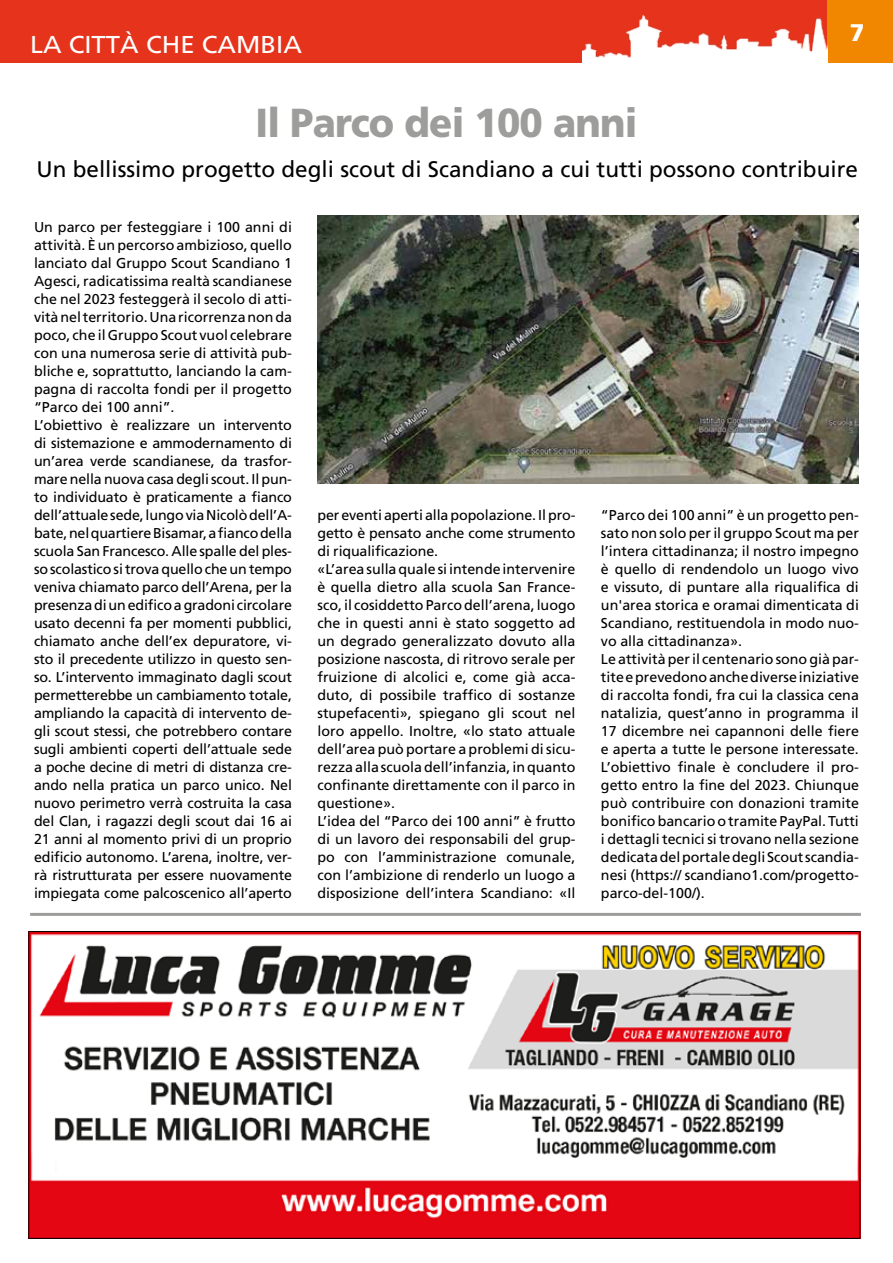
<style>
.page{position:relative;width:893px;height:1263px;background:#fff}
.page>*{position:absolute;margin:0;border:0;box-sizing:border-box;transform-origin:0 0}
.t1{font:900 40.5px "Frutiger";letter-spacing:-.02em;color:#9d9d9c;scale:.94 1}
.t2{font:24.45px "Frutiger";color:#fff;scale:1.06 1}
.t3{font:900 24px "Frutiger";color:#fff}
.t4{font:22.5px "Frutiger";color:#000}
.t5{font:14.25px/18px "Frutiger";color:#000}
</style>
<div class="page">
<img style="left:30px;top:933px;width:828px;height:304px">
<div style="left:0;top:0;width:893px;height:63px;background:#e6331c"></div>
<div style="left:827px;top:0;width:66px;height:63px;background:#f18700"></div>
<img style="left:583px;top:16px;width:244px;height:47px">
<hr style="left:30px;top:913px;width:831px;height:3px;background:#9d9d9c">
<img style="left:317px;top:215px;width:542px;height:269px">
<h2 class="t2" style="left:30px;top:30px;width:258px">LA CITTÀ CHE CAMBIA</h2>
<h1 class="t1" style="left:255px;top:99px;width:408px">Il Parco dei 100 anni</h1>
<h3 class="t3" style="left:850px;top:19px;width:16px">7</h3>
<h3 class="t4" style="left:37px;top:156px;width:823px">Un bellissimo progetto degli scout di Scandiano a cui tutti possono contribuire</h3>
<p class="t5" style="left:34px;top:218px;width:259px">Un parco per festeggiare i 100 anni di attività. È un percorso ambizioso, quello lanciato dal Gruppo Scout Scandiano 1<br>Agesci, radicatissima realtà scandianese che nel 2023 festeggerà il secolo di atti&shy;vità nel territorio. Una ricorrenza non da poco, che il Gruppo Scout vuol celebrare con una numerosa serie di attività pub&shy;bliche e, soprattutto, lanciando la cam&shy;pagna di raccolta fondi per il progetto “Parco dei 100 anni”.<br>L’obiettivo è realizzare un intervento di sistemazione e ammodernamento di un’area verde scandianese, da trasfor&shy;mare nella nuova casa degli scout. Il pun&shy;to individuato è praticamente a fianco dell’attuale sede, lungo via Nicolò dell’A&shy;bate, nel quartiere Bisamar, a fianco della scuola San Francesco. Alle spalle del ples&shy;so scolastico si trova quello che un tempo veniva chiamato parco dell’Arena, per la presenza di un edifico a gradoni circolare usato decenni fa per momenti pubblici, chiamato anche dell’ex depuratore, vi&shy;sto il precedente utilizzo in questo sen&shy;so. L’intervento immaginato dagli scout permetterebbe un cambiamento totale, ampliando la capacità di intervento de&shy;gli scout stessi, che potrebbero contare sugli ambienti coperti dell’attuale sede a poche decine di metri di distanza cre&shy;ando nella pratica un parco unico. Nel nuovo perimetro verrà costruita la casa del Clan, i ragazzi degli scout dai 16 ai 21 anni al momento privi di un proprio edificio autonomo. L’arena, inoltre, ver&shy;rà ristrutturata per essere nuovamente impiegata come palcoscenico all’aperto</p>
<p class="t5" style="left:317px;top:506px;width:259px">per eventi aperti alla popolazione. Il pro&shy;getto è pensato anche come strumento di riqualificazione.<br>«L’area sulla quale si intende intervenire è quella dietro alla scuola San France&shy;sco, il cosiddetto Parco dell’arena, luogo che in questi anni è stato soggetto ad un degrado generalizzato dovuto alla posizione nascosta, di ritrovo serale per fruizione di alcolici e, come già acca&shy;duto, di possibile traffico di sostanze stupefacenti», spiegano gli scout nel loro appello. Inoltre, «lo stato attuale dell’area può portare a problemi di sicu&shy;rezza alla scuola dell’infanzia, in quanto confinante direttamente con il parco in questione».<br>L’idea del “Parco dei 100 anni” è frutto di un lavoro dei responsabili del grup&shy;po con l’amministrazione comunale, con l’ambizione di renderlo un luogo a disposizione dell’intera Scandiano: «Il</p>
<p class="t5" style="left:601px;top:506px;width:259px">“Parco dei 100 anni” è un progetto pen&shy;sato non solo per il gruppo Scout ma per l’intera cittadinanza; il nostro impegno è quello di rendendolo un luogo vivo e vissuto, di puntare alla riqualifica di un'area storica e oramai dimenticata di Scandiano, restituendola in modo nuo&shy;vo alla cittadinanza».<br>Le attività per il centenario sono già par&shy;tite e prevedono anche diverse iniziative di raccolta fondi, fra cui la classica cena natalizia, quest’anno in programma il 17 dicembre nei capannoni delle fiere e aperta a tutte le persone interessate.<br>L’obiettivo finale è concludere il pro&shy;getto entro la fine del 2023. Chiunque può contribuire con donazioni tramite bonifico bancario o tramite PayPal. Tutti i dettagli tecnici si trovano nella sezione dedicata del portale degli Scout scandia&shy;nesi (https:// scandiano1.com/progetto&shy;parco-del-100/).</p>
</div>
